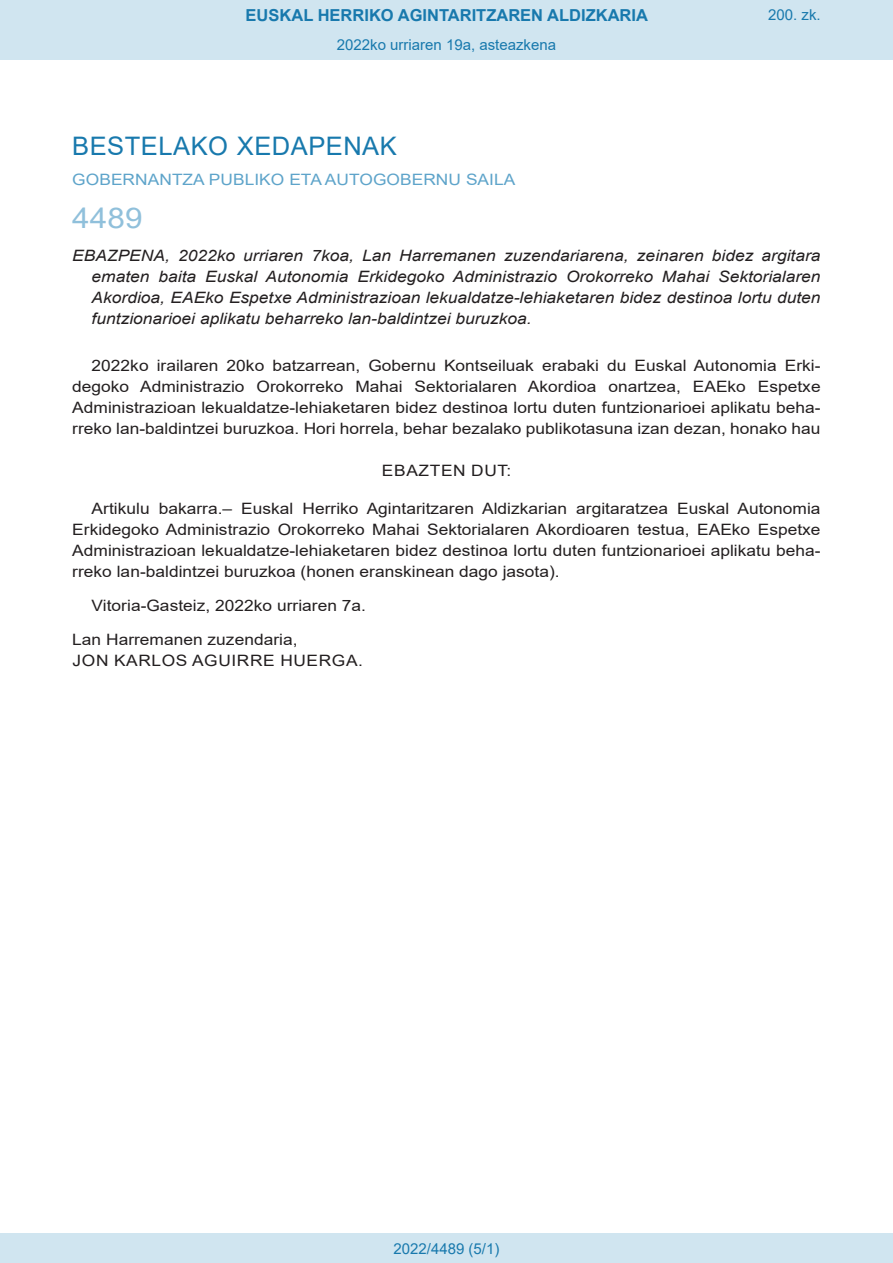
<style>
.page{position:relative;width:893px;height:1263px;background:#fff}
.page>*{position:absolute;margin:0;border:0;box-sizing:border-box;transform-origin:0 0}
.BOPVOrden{font:28.5px "Arial";color:#90c0db;scale:1.11 1}
.BOPVSeccion{font:25.5px "Arial";letter-spacing:.02em;color:#1879ad}
.t1{font:700 16.5px "Arial";color:#1879ad}
.BOPVDetalle{font:15.6px/21px "Arial";color:#231f20;text-align:justify;scale:1.11 1}
.BOPVTitulo{font:italic 15.6px/21px "Arial";color:#231f20;text-align:justify;scale:1.11 1}
.BOPVOrganismo{font:15.6px "Arial";letter-spacing:.005em;color:#5ea4ca;scale:1.11 1}
.BOPVFirmaLugFec{font:15.6px "Arial";color:#231f20;scale:1.11 1}
.BOPVFirmaPuesto{font:15.6px "Arial";color:#231f20;scale:1.11 1}
.BOPVFirmaNombre{font:15.6px "Arial";letter-spacing:.035em;color:#231f20;scale:1.11 1}
.BOPVClave{font:15.6px "Arial";letter-spacing:.035em;color:#231f20;scale:1.11 1}
.Paginacion_Centro{font:15px "Arial";color:#1879ad}
</style>
<div class="page">
<div style="left:0;top:0;width:893px;height:60px;background:#d0e5f0"></div>
<div style="left:0;top:1233px;width:893px;height:30px;background:#d0e5f0"></div>
<p class="t1" style="left:246px;top:3px;width:404px">EUSKAL HERRIKO AGINTARITZAREN ALDIZKARIA</p>
<p class="Paginacion_Centro" style="left:337px;top:35px;width:221px">2022ko urriaren 19a, asteazkena</p>
<p class="Paginacion_Centro" style="left:768px;top:5px;width:54px">200. zk.</p>
<p class="BOPVSeccion" style="left:72px;top:128px;width:326px">BESTELAKO XEDAPENAK</p>
<p class="BOPVOrganismo" style="left:72px;top:169px;width:401px">GOBERNANTZA PUBLIKO ETA AUTOGOBERNU SAILA</p>
<p class="BOPVOrden" style="left:72px;top:198px;width:65px">4489</p>
<p class="BOPVTitulo" style="left:92px;top:246px;width:658px;text-indent:-19px">EBAZPENA, 2022ko urriaren 7koa, Lan Harremanen zuzendariarena, zeinaren bidez argitara ematen baita Euskal Autonomia Erkidegoko Administrazio Orokorreko Mahai Sektorialaren Akordioa, EAEko Espetxe Administrazioan lekualdatze-lehiaketaren bidez destinoa lortu duten funtzionarioei aplikatu beharreko lan-baldintzei buruzkoa.</p>
<p class="BOPVDetalle" style="left:72px;top:355px;width:676px;text-indent:19px">2022ko irailaren 20ko batzarrean, Gobernu Kontseiluak erabaki du Euskal Autonomia Erki&shy;degoko Administrazio Orokorreko Mahai Sektorialaren Akordioa onartzea, EAEko Espetxe Administrazioan lekualdatze-lehiaketaren bidez destinoa lortu duten funtzionarioei aplikatu beha&shy;rreko lan-baldintzei buruzkoa. Hori horrela, behar bezalako publikotasuna izan dezan, honako hau</p>
<p class="BOPVClave" style="left:382px;top:460px;width:118px">EBAZTEN DUT:</p>
<p class="BOPVDetalle" style="left:72px;top:498px;width:676px;text-indent:19px">Artikulu bakarra.– Euskal Herriko Agintaritzaren Aldizkarian argitaratzea Euskal Autonomia Erkidegoko Administrazio Orokorreko Mahai Sektorialaren Akordioaren testua, EAEko Espetxe Administrazioan lekualdatze-lehiaketaren bidez destinoa lortu duten funtzionarioei aplikatu beha&shy;rreko lan-baldintzei buruzkoa (honen eranskinean dago jasota).</p>
<p class="BOPVFirmaLugFec" style="left:92px;top:595px;width:249px">Vitoria-Gasteiz, 2022ko urriaren 7a.</p>
<p class="BOPVFirmaPuesto" style="left:72px;top:629px;width:204px">Lan Harremanen zuzendaria,</p>
<p class="BOPVFirmaNombre" style="left:73px;top:650px;width:263px">JON KARLOS AGUIRRE HUERGA.</p>
<p class="Paginacion_Centro" style="left:393px;top:1238px;width:107px">2022/4489 (5/1)</p>
</div>
